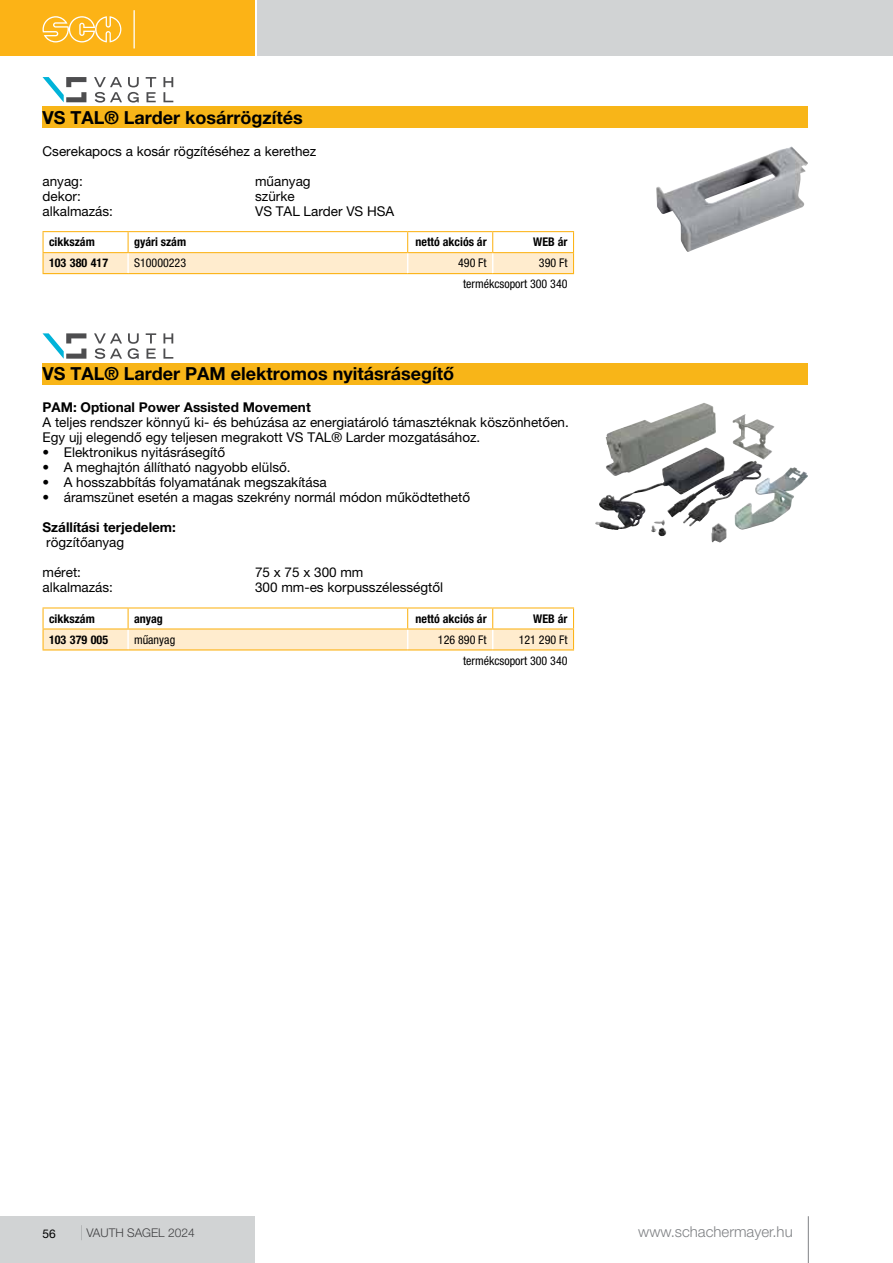
<style>
.page{position:relative;width:893px;height:1263px;background:#fff}
.page>*{position:absolute;margin:0;border:0;box-sizing:border-box;transform-origin:0 0}
.t1{font:700 18px "Helvetica Neue LT Pro";color:#000}
.t2{font:300 15px "Helvetica Neue LT Pro";color:#808285}
.t3{font:13.5px/15px "Helvetica Neue LT Pro";color:#000}
.t4{font:700 13.5px "Helvetica Neue LT Pro";color:#000}
.t5{font:700 condensed 12px "Helvetica Neue LT Pro";color:#000}
.t6{font:condensed 12px/21px "Helvetica Neue LT Pro";color:#000;text-align:right}
.t7{font:300 12px "Helvetica Neue LT Pro";color:#4d4d4f}
.t8{font:12px "Helvetica Neue LT Pro";color:#000}
.s1{font-size:15px}
</style>
<div class="page">
<div style="left:0;top:1216px;width:255px;height:47px;background:#d1d3d4"></div>
<div style="left:0;top:0;width:255px;height:55px;background:#fcb316"></div>
<div style="left:257px;top:0;width:636px;height:55px;background:#d1d3d4"></div>
<hr style="left:808px;top:1216px;width:1px;height:47px;background:#808285">
<hr style="left:134px;top:10px;width:1px;height:38px;background:#fff">
<svg style="left:43px;top:16px;width:78px;height:26px"></svg>
<hr style="left:43px;top:607px;width:85px;height:1px;background:#fcb316">
<hr style="left:128px;top:607px;width:280px;height:1px;background:#fcb316">
<svg style="left:43px;top:608px;width:531px;height:43px"></svg>
<hr style="left:408px;top:607px;width:85px;height:1px;background:#fcb316">
<hr style="left:493px;top:607px;width:81px;height:1px;background:#fcb316">
<hr style="left:408px;top:628px;width:85px;height:1px;background:#fcb316">
<hr style="left:493px;top:628px;width:81px;height:1px;background:#fcb316">
<hr style="left:43px;top:649px;width:85px;height:1px;background:#fcb316">
<hr style="left:128px;top:649px;width:280px;height:1px;background:#fcb316">
<hr style="left:408px;top:649px;width:85px;height:1px;background:#fcb316">
<hr style="left:493px;top:649px;width:81px;height:1px;background:#fcb316">
<div style="left:43px;top:363px;width:765px;height:21px;background:#f8b518"></div>
<svg style="left:163px;top:333px;width:10px;height:26px"></svg>
<svg style="left:146px;top:333px;width:10px;height:26px"></svg>
<svg style="left:128px;top:333px;width:11px;height:26px"></svg>
<svg style="left:94px;top:333px;width:28px;height:26px"></svg>
<svg style="left:43px;top:333px;width:43px;height:26px"></svg>
<img style="left:605px;top:403px;width:170px;height:74px">
<hr style="left:43px;top:231px;width:85px;height:1px;background:#fcb316">
<hr style="left:128px;top:231px;width:280px;height:1px;background:#fcb316">
<svg style="left:43px;top:232px;width:531px;height:43px"></svg>
<hr style="left:408px;top:231px;width:85px;height:1px;background:#fcb316">
<hr style="left:493px;top:231px;width:81px;height:1px;background:#fcb316">
<hr style="left:408px;top:252px;width:85px;height:1px;background:#fcb316">
<hr style="left:493px;top:252px;width:81px;height:1px;background:#fcb316">
<hr style="left:43px;top:273px;width:85px;height:1px;background:#fcb316">
<hr style="left:128px;top:273px;width:280px;height:1px;background:#fcb316">
<hr style="left:408px;top:273px;width:85px;height:1px;background:#fcb316">
<hr style="left:493px;top:273px;width:81px;height:1px;background:#fcb316">
<div style="left:43px;top:107px;width:765px;height:21px;background:#f8b518"></div>
<svg style="left:163px;top:77px;width:10px;height:25px"></svg>
<svg style="left:146px;top:77px;width:10px;height:25px"></svg>
<svg style="left:128px;top:77px;width:11px;height:26px"></svg>
<svg style="left:94px;top:77px;width:28px;height:26px"></svg>
<svg style="left:43px;top:77px;width:43px;height:25px"></svg>
<img style="left:656px;top:146px;width:152px;height:106px">
<h1 class="t1" style="left:43px;top:106px;width:262px">VS TAL® Larder kosárrögzítés</h1>
<p class="t3" style="left:43px;top:144px;width:275px">Cserekapocs a kosár rögzítéséhez a kerethez</p>
<p class="t3" style="left:43px;top:174px;width:42px">anyag:</p>
<p class="t3" style="left:255px;top:174px;width:57px">műanyag</p>
<p class="t3" style="left:43px;top:189px;width:40px">dekor:</p>
<p class="t3" style="left:255px;top:189px;width:41px">szürke</p>
<p class="t3" style="left:43px;top:204px;width:72px">alkalmazás:</p>
<p class="t3" style="left:255px;top:204px;width:141px">VS TAL Larder VS HSA</p>
<p class="t5" style="left:49px;top:235px;width:47px">cikkszám</p>
<p class="t5" style="left:134px;top:235px;width:54px">gyári szám</p>
<p class="t5" style="left:415px;top:235px;width:73px">nettó akciós ár</p>
<p class="t5" style="left:533px;top:235px;width:36px">WEB ár</p>
<p class="t5" style="left:49px;top:256px;width:61px">103 380 417</p>
<p class="t6" style="left:134px;top:252px;width:54px">S10000223</p>
<p class="t6" style="left:458px;top:252px;width:30px">490 Ft</p>
<p class="t6" style="left:463px;top:252px;width:106px">390 Ft<br>termékcsoport 300 340</p>
<h1 class="t1" style="left:43px;top:363px;width:413px">VS TAL® Larder PAM elektromos nyitásrásegítő</h1>
<p class="t4" style="left:43px;top:399px;width:270px">PAM: Optional Power Assisted Movement</p>
<p class="t3" style="left:43px;top:415px;width:528px">A teljes rendszer könnyű ki- és behúzása az energiatároló támasztéknak köszönhetően.<br>Egy ujj elegendő egy teljesen megrakott VS TAL® Larder mozgatásához.</p>
<p class="t3" style="left:43px;top:445px;width:184px">• Elektronikus nyitásrásegítő</p>
<p class="t3" style="left:43px;top:460px;width:250px">• A meghajtón állítható nagyobb elülső.</p>
<p class="t3" style="left:43px;top:475px;width:286px">• A hosszabbítás folyamatának megszakítása</p>
<p class="t3" style="left:43px;top:490px;width:429px">• áramszünet esetén a magas szekrény normál módon működtethető</p>
<p class="t4" style="left:43px;top:519px;width:135px">Szállítási terjedelem:</p>
<p class="t3" style="left:46px;top:535px;width:79px">rögzítőanyag</p>
<p class="t3" style="left:43px;top:565px;width:40px">méret:</p>
<p class="t3" style="left:255px;top:565px;width:110px">75 x 75 x 300 mm</p>
<p class="t3" style="left:43px;top:580px;width:72px">alkalmazás:</p>
<p class="t3" style="left:255px;top:580px;width:190px">300 mm-es korpusszélességtől</p>
<p class="t5" style="left:49px;top:611px;width:47px">cikkszám</p>
<p class="t5" style="left:134px;top:611px;width:30px">anyag</p>
<p class="t5" style="left:415px;top:611px;width:73px">nettó akciós ár</p>
<p class="t5" style="left:533px;top:611px;width:36px">WEB ár</p>
<p class="t5" style="left:49px;top:632px;width:61px">103 379 005</p>
<p class="t6" style="left:134px;top:629px;width:43px">műanyag</p>
<p class="t6" style="left:438px;top:629px;width:50px">126 890 Ft</p>
<p class="t6" style="left:463px;top:629px;width:106px">121 290 Ft termékcsoport 300 340</p>
<p class="t8" style="left:43px;top:1226px;width:15px">56</p>
<p class="t7" style="left:80px;top:1226px;width:116px"><span class="s1">|</span> VAUTH SAGEL 2024</p>
<p class="t2" style="left:638px;top:1223px;width:156px">www.schachermayer.hu</p>
</div>
